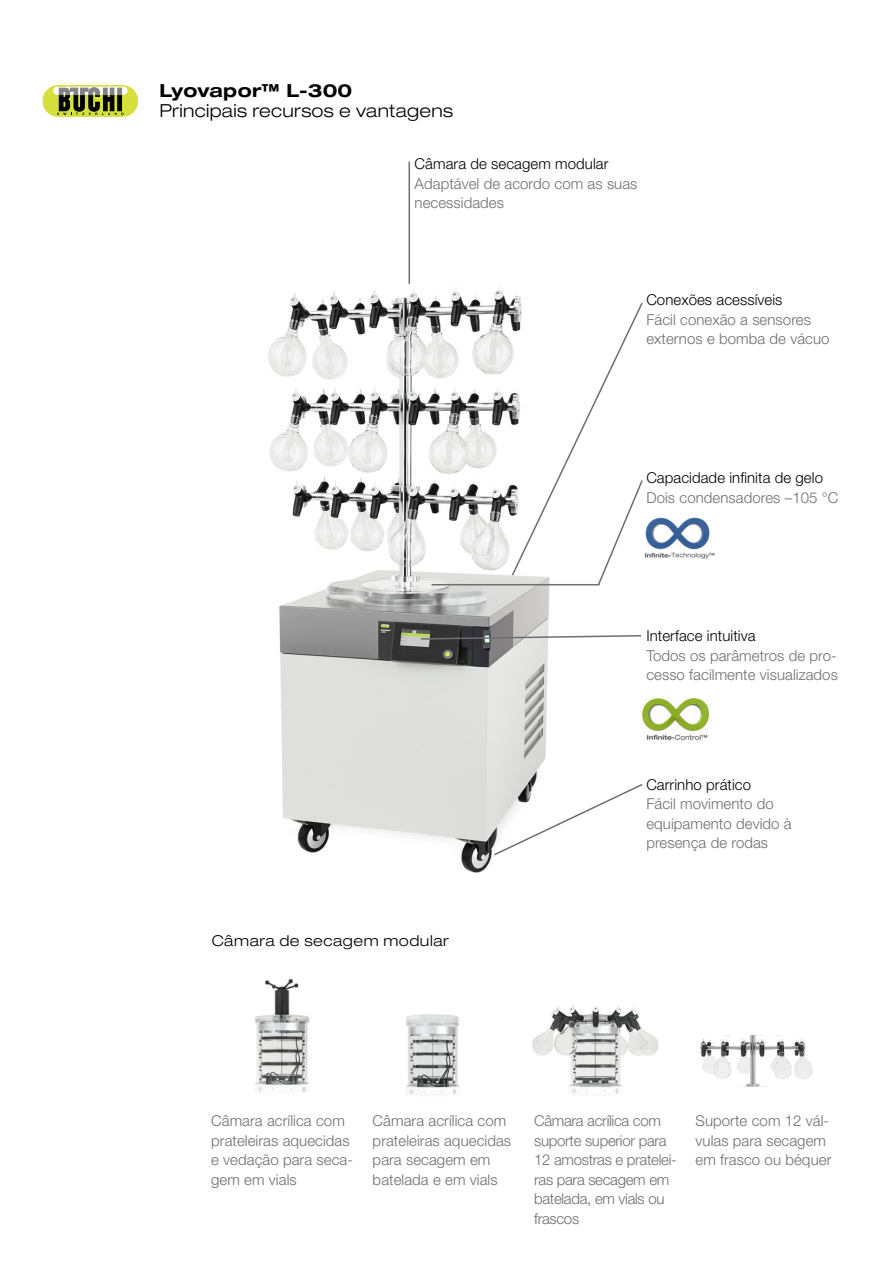
<style>
.page{position:relative;width:893px;height:1263px;background:#fff}
.page>*{position:absolute;margin:0;border:0;box-sizing:border-box;transform-origin:0 0}
.EN_Cover_Subline{font:300 expanded 18px "Helvetica Neue LT Std";letter-spacing:.02em;color:#000}
.EN_Page_Headline{font:700 expanded 18px "Helvetica Neue LT Std";letter-spacing:.005em;color:#000}
.EN_picture_descripti{font:300 15px/19.5px "Helvetica Neue LT Std";letter-spacing:.005em;color:#6d6e71}
.EN_picture_descripti-2{font:300 15px "Helvetica Neue LT Std";letter-spacing:.005em;color:#000}
.EN_picture_descripti-3{font:300 15px/19.5px "Helvetica Neue LT Std";letter-spacing:-.02em;color:#6d6e71}
.EN_Title_small_down{font:300 expanded 15px "Helvetica Neue LT Std";letter-spacing:.035em;color:#000}
</style>
<div class="page">
<img style="left:268px;top:223px;width:282px;height:650px">
<div style="left:43px;top:85px;width:95px;height:32px;background:#d6e03d;border-radius:16px"></div>
<div style="left:53px;top:87px;width:75px;height:8px;background:#fff;border-radius:4px"></div>
<svg style="left:57px;top:88px;width:66px;height:27px"></svg>
<hr style="left:409px;top:162px;width:1px;height:122px;background:#6d6e71">
<svg style="left:419px;top:634px;width:222px;height:6px"></svg>
<svg style="left:492px;top:782px;width:151px;height:75px"></svg>
<hr style="left:432px;top:584px;width:168px;height:1px;background:#6d6e71">
<svg style="left:510px;top:301px;width:133px;height:286px"></svg>
<img style="left:254px;top:978px;width:56px;height:114px">
<img style="left:406px;top:1014px;width:54px;height:81px">
<img style="left:532px;top:1005px;width:127px;height:89px">
<img style="left:700px;top:1036px;width:113px;height:50px">
<img style="left:642px;top:699px;width:68px;height:42px">
<img style="left:642px;top:518px;width:73px;height:42px">
<p class="EN_Page_Headline" style="left:159px;top:79px;width:194px">Lyovapor™ L-300</p>
<p class="EN_Cover_Subline" style="left:159px;top:100px;width:295px">Principais recursos e vantagens</p>
<p class="EN_picture_descripti-2" style="left:415px;top:155px;width:195px">Câmara de secagem modular</p>
<p class="EN_picture_descripti" style="left:415px;top:174px;width:224px">Adaptável de acordo com as suas necessidades</p>
<p class="EN_picture_descripti-2" style="left:646px;top:291px;width:138px">Conexões acessíveis</p>
<p class="EN_picture_descripti" style="left:646px;top:309px;width:185px">Fácil conexão a sensores externos e bomba de vácuo</p>
<p class="EN_picture_descripti-2" style="left:646px;top:469px;width:178px">Capacidade infinita de gelo</p>
<p class="EN_picture_descripti" style="left:646px;top:487px;width:194px">Dois condensadores –105 °C</p>
<p class="EN_Title_small_down" style="left:212px;top:932px;width:238px">Câmara de secagem modular</p>
<p class="EN_picture_descripti-2" style="left:646px;top:627px;width:111px">Interface intuitiva</p>
<p class="EN_picture_descripti" style="left:646px;top:645px;width:193px">Todos os parâmetros de pro&shy;cesso facilmente visualizados</p>
<p class="EN_picture_descripti-2" style="left:646px;top:775px;width:106px">Carrinho prático</p>
<p class="EN_picture_descripti" style="left:646px;top:794px;width:147px">Fácil movimento do equipamento devido à presença de rodas</p>
<p class="EN_picture_descripti" style="left:211px;top:1111px;width:143px">Câmara acrílica com prateleiras aquecidas e vedação para seca&shy;gem em vials</p>
<p class="EN_picture_descripti" style="left:373px;top:1111px;width:140px">Câmara acrílica com prateleiras aquecidas para secagem em batelada e em vials</p>
<p class="EN_picture_descripti-3" style="left:534px;top:1111px;width:144px">Câmara acrílica com suporte superior para<br>12 amostras e pratelei&shy;ras para secagem em batelada, em vials ou frascos</p>
<p class="EN_picture_descripti" style="left:695px;top:1111px;width:137px">Suporte com 12 vál&shy;vulas para secagem em frasco ou béquer</p>
</div>
